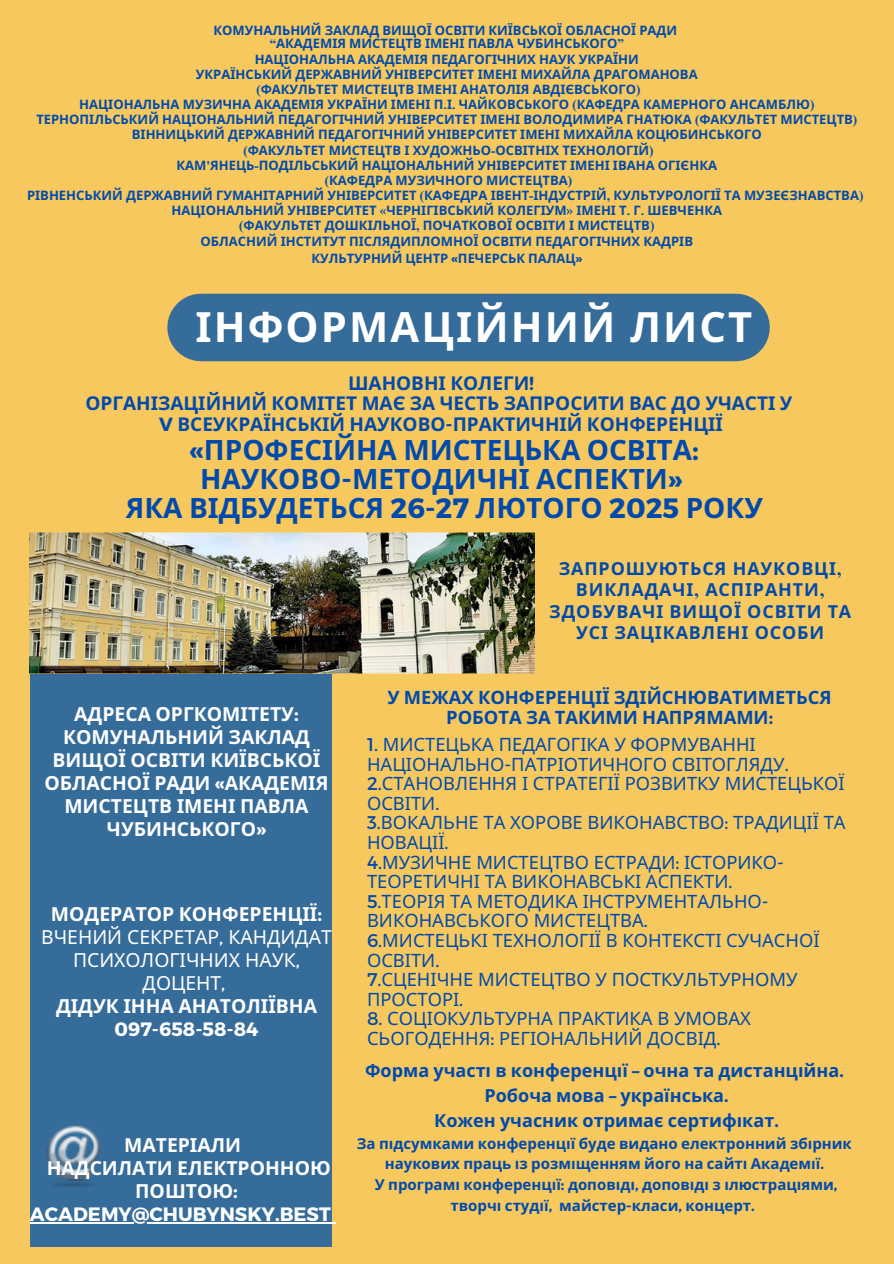
<style>
.page{position:relative;width:894px;height:1264px;background:#fff}
.page>*{position:absolute;margin:0;border:0;box-sizing:border-box;transform-origin:0 0}
.t1{font:700 41.7px "Noto Sans";letter-spacing:.05em;color:#fff}
.t2{font:700 28.05px/29.2px "Noto Sans";color:#004aad;text-align:center}
.t3{font:700 19.35px/23.1px "Noto Sans";color:#fff;text-align:center}
.t4{font:19.35px/23.1px "Noto Sans";color:#fff;text-align:center}
.t5{font:700 19.35px "Montserrat";color:#fff}
.t6{font:700 19.05px/20.2px "Noto Sans";color:#004aad;text-align:center}
.t7{font:18.3px/19.6px "Noto Sans";color:#004aad}
.t8{font:700 18.3px/19.6px "Noto Sans";color:#004aad;text-align:center}
.t9{font:700 18px/25.2px "Noto Sans";color:#004aad;text-align:center}
.t10{font:700 17.85px/21.3px "Noto Sans";letter-spacing:.05em;color:#004aad;text-align:center}
.t11{font:700 15px/20.9px "Noto Sans";color:#004aad;text-align:center}
.t12{font:700 13.05px/15.1px "Noto Sans";color:#004aad;text-align:center}
.s1{font-family:"Times NRMT Pro"}
.s2{font-family:"Montserrat"}
.s3{font-weight:700}
.s4{font-family:"Montserrat";font-weight:700}
</style>
<div class="page">
<div style="left:0;top:0;width:893px;height:1263px;background:#f7c85d"></div>
<div style="left:30px;top:604px;width:301px;height:642px;background:#356c9a"></div>
<div style="left:201px;top:294px;width:534px;height:67px;background:#356c9a"></div>
<img style="left:46px;top:1125px;width:55px;height:62px">
<img style="left:30px;top:532px;width:504px;height:141px">
<hr style="left:30px;top:1222px;width:301px;height:1px;background:#fff">
<p class="t12" style="left:213px;top:23px;width:465px">КОМУНАЛЬНИЙ ЗАКЛАД ВИЩОЇ ОСВІТИ КИЇВСЬКОЇ ОБЛАСНОЇ РАДИ</p>
<p class="t12" style="left:269px;top:36px;width:355px"><span class="s1">“</span>АКАДЕМІЯ МИСТЕЦТВ ІМЕНІ ПАВЛА ЧУБИНСЬКОГО<span class="s1">”</span></p>
<p class="t12" style="left:254px;top:51px;width:385px">НАЦІОНАЛЬНА АКАДЕМІЯ ПЕДАГОГІЧНИХ НАУК УКРАЇНИ</p>
<p class="t12" style="left:196px;top:66px;width:503px">УКРАЇНСЬКИЙ ДЕРЖАВНИЙ УНІВЕРСИТЕТ ІМЕНІ МИХАЙЛА ДРАГОМАНОВА</p>
<p class="t12" style="left:256px;top:81px;width:385px"><span class="s1">(</span>ФАКУЛЬТЕТ МИСТЕЦТВ ІМЕНІ АНАТОЛІЯ АВДІЄВСЬКОГО<span class="s1">)</span></p>
<p class="t12" style="left:79px;top:96px;width:736px">НАЦІОНАЛЬНА МУЗИЧНА АКАДЕМІЯ УКРАЇНИ ІМЕНІ П<span class="s1">.</span>І<span class="s1">.</span> ЧАЙКОВСЬКОГО <span class="s1">(</span>КАФЕДРА КАМЕРНОГО АНСАМБЛЮ<span class="s1">)</span></p>
<p class="t12" style="left:36px;top:112px;width:822px">ТЕРНОПІЛЬСЬКИЙ НАЦІОНАЛЬНИЙ ПЕДАГОГІЧНИЙ УНІВЕРСИТЕТ ІМЕНІ ВОЛОДИМИРА ГНАТЮКА <span class="s1">(</span>ФАКУЛЬТЕТ МИСТЕЦТВ<span class="s1">)</span></p>
<p class="t12" style="left:132px;top:127px;width:631px">ВІННИЦЬКИЙ ДЕРЖАВНИЙ ПЕДАГОГІЧНИЙ УНІВЕРСИТЕТ ІМЕНІ МИХАЙЛА КОЦЮБИНСЬКОГО</p>
<p class="t12" style="left:243px;top:142px;width:411px"><span class="s1">(</span>ФАКУЛЬТЕТ МИСТЕЦТВ І ХУДОЖНЬО<span class="s1">-</span>ОСВІТНІХ ТЕХНОЛОГІЙ<span class="s1">)</span></p>
<p class="t12" style="left:176px;top:157px;width:542px">КАМ<span class="s1">'</span>ЯНЕЦЬ<span class="s1">-</span>ПОДІЛЬСЬКИЙ НАЦІОНАЛЬНИЙ УНІВЕРСИТЕТ ІМЕНІ ІВАНА ОГІЄНКА</p>
<p class="t12" style="left:325px;top:172px;width:249px"><span class="s1">(</span>КАФЕДРА МУЗИЧНОГО МИСТЕЦТВА<span class="s1">)</span></p>
<h1 class="t12" style="left:27px;top:187px;width:837px">РІВНЕНСЬКИЙ ДЕРЖАВНИЙ ГУМАНІТАРНИЙ УНІВЕРСИТЕТ <span class="s1">(</span>КАФЕДРА ІВЕНТ<span class="s1">-</span>ІНДУСТРІЙ<span class="s1">,</span> КУЛЬТУРОЛОГІЇ ТА МУЗЕЄЗНАВСТВА<span class="s1">)</span></h1>
<p class="t12" style="left:171px;top:203px;width:551px">НАЦІОНАЛЬНИЙ УНІВЕРСИТЕТ <span class="s1">«</span>ЧЕРНІГІВСЬКИЙ КОЛЕГІУМ<span class="s1">»</span> ІМЕНІ Т<span class="s1">.</span> Г<span class="s1">.</span> ШЕВЧЕНКА <span class="s1">(</span>ФАКУЛЬТЕТ ДОШКІЛЬНОЇ<span class="s1">,</span> ПОЧАТКОВОЇ ОСВІТИ І МИСТЕЦТВ<span class="s1">)</span></p>
<h2 class="t12" style="left:200px;top:233px;width:494px">ОБЛАСНИЙ ІНСТИТУТ ПІСЛЯДИПЛОМНОЇ ОСВІТИ ПЕДАГОГІЧНИХ КАДРІВ</h2>
<h2 class="t12" style="left:311px;top:250px;width:272px">КУЛЬТУРНИЙ ЦЕНТР <span class="s2">«</span>ПЕЧЕРСЬК ПАЛАЦ<span class="s2">»</span></h2>
<p class="t1" style="left:195px;top:297px;width:558px">ІНФОРМАЦІЙНИЙ ЛИСТ</p>
<p class="t6" style="left:85px;top:372px;width:708px">ШАНОВНІ КОЛЕГИ<span class="s2">!<br></span>ОРГАНІЗАЦІЙНИЙ КОМІТЕТ МАЄ ЗА ЧЕСТЬ ЗАПРОСИТИ ВАС ДО УЧАСТІ У<br><span class="s2">V</span> ВСЕУКРАЇНСЬКІЙ НАУКОВО<span class="s2">-</span>ПРАКТИЧНІЙ КОНФЕРЕНЦІЇ</p>
<p class="t2" style="left:126px;top:434px;width:638px"><span class="s2">«</span>ПРОФЕСІЙНА МИСТЕЦЬКА ОСВІТА<span class="s2">:<br></span>НАУКОВО<span class="s2">-</span>МЕТОДИЧНІ АСПЕКТИ<span class="s2">»<br></span>ЯКА ВІДБУДЕТЬСЯ <span class="s2">26-27</span> ЛЮТОГО <span class="s2">2025</span> РОКУ</p>
<h3 class="t3" style="left:44px;top:701px;width:286px">АДРЕСА ОРГКОМІТЕТУ<span class="s2">:<br></span>КОМУНАЛЬНИЙ ЗАКЛАД<br>ВИЩОЇ ОСВІТИ КИЇВСЬКОЇ<br>ОБЛАСНОЇ РАДИ <span class="s2">«</span>АКАДЕМІЯ<br>МИСТЕЦТВ ІМЕНІ ПАВЛА<br>ЧУБИНСЬКОГО<span class="s2">»</span></h3>
<h2 class="t4" style="left:41px;top:901px;width:292px"><span class="s3">МОДЕРАТОР КОНФЕРЕНЦІЇ</span><span class="s4">:<br></span>ВЧЕНИЙ СЕКРЕТАР<span class="s2">,</span> КАНДИДАТ<br>ПСИХОЛОГІЧНИХ НАУК<span class="s2">,<br></span>ДОЦЕНТ<span class="s2">,<br></span><span class="s3">ДІДУК ІННА АНАТОЛІЇВНА<br></span><span class="s4">097-658-58-84</span></h2>
<h2 class="t3" style="left:124px;top:1132px;width:118px">МАТЕРІАЛИ</h2>
<h2 class="t3" style="left:47px;top:1155px;width:285px">НАДСИЛАТИ ЕЛЕКТРОННОЮ</h2>
<h2 class="t3" style="left:135px;top:1178px;width:104px">ПОШТОЮ<span class="s2">:</span></h2>
<h3 class="t5" style="left:30px;top:1201px;width:302px">ACADEMY@CHUBYNSKY.BEST</h3>
<p class="t10" style="left:549px;top:557px;width:303px">ЗАПРОШУЮТЬСЯ НАУКОВЦІ<span class="s1">,<br></span>ВИКЛАДАЧІ<span class="s1">,</span> АСПІРАНТИ<span class="s1">,<br></span>ЗДОБУВАЧІ ВИЩОЇ ОСВІТИ ТА<br>УСІ ЗАЦІКАВЛЕНІ ОСОБИ</p>
<h4 class="t8" style="left:387px;top:687px;width:445px">У МЕЖАХ КОНФЕРЕНЦІЇ ЗДІЙСНЮВАТИМЕТЬСЯ<br>РОБОТА ЗА ТАКИМИ НАПРЯМАМИ<span class="s2">:</span></h4>
<p class="t7" style="left:367px;top:734px;width:480px"><span class="s2">1.</span> МИСТЕЦЬКА ПЕДАГОГІКА У ФОРМУВАННІ<br>НАЦІОНАЛЬНО<span class="s2">-</span>ПАТРІОТИЧНОГО СВІТОГЛЯДУ<span class="s2">.<br>2.</span>СТАНОВЛЕННЯ І СТРАТЕГІЇ РОЗВИТКУ МИСТЕЦЬКОЇ<br>ОСВІТИ<span class="s2">.<br>3.</span>ВОКАЛЬНЕ ТА ХОРОВЕ ВИКОНАВСТВО<span class="s2">:</span> ТРАДИЦІЇ ТА<br>НОВАЦІЇ<span class="s2">.<br>4.</span>МУЗИЧНЕ МИСТЕЦТВО ЕСТРАДИ<span class="s2">:</span> ІСТОРИКО<span class="s2">-<br></span>ТЕОРЕТИЧНІ ТА ВИКОНАВСЬКІ АСПЕКТИ<span class="s2">.<br>5.</span>ТЕОРІЯ ТА МЕТОДИКА ІНСТРУМЕНТАЛЬНО<span class="s2">-<br></span>ВИКОНАВСЬКОГО МИСТЕЦТВА<span class="s2">.<br>6.</span>МИСТЕЦЬКІ ТЕХНОЛОГІЇ В КОНТЕКСТІ СУЧАСНОЇ<br>ОСВІТИ<span class="s2">.<br>7.</span>СЦЕНІЧНЕ МИСТЕЦТВО У ПОСТКУЛЬТУРНОМУ<br>ПРОСТОРІ<span class="s2">.</span></p>
<p class="t7" style="left:367px;top:1008px;width:385px"><span class="s2">8.</span> СОЦІОКУЛЬТУРНА ПРАКТИКА В УМОВАХ</p>
<p class="t7" style="left:367px;top:1028px;width:355px">СЬОГОДЕННЯ<span class="s2">:</span> РЕГІОНАЛЬНИЙ ДОСВІД<span class="s2">.</span></p>
<p class="t9" style="left:365px;top:1056px;width:480px">Форма участі в конференції <span class="s2">–</span> очна та дистанці йна<span class="s2">.<br></span>Робоча мова <span class="s2">–</span> українська<span class="s2">.<br></span>Кожен учасник отримає сертифі кат<span class="s2">.</span></p>
<p class="t11" style="left:357px;top:1132px;width:496px">За підсумками конференції буде видано електронний збі рник наукових праць із розмі щенням його на сайті Академії<span class="s2">.<br></span>У програмі конференції<span class="s2">:</span> доповіді<span class="s2">,</span> доповіді з ілюстраціями<span class="s2">,</span></p>
<p class="t11" style="left:450px;top:1194px;width:306px">творчі студії<span class="s2">,</span> майстер<span class="s2">-</span>класи<span class="s2">,</span> концерт<span class="s2">.</span></p>
</div>
